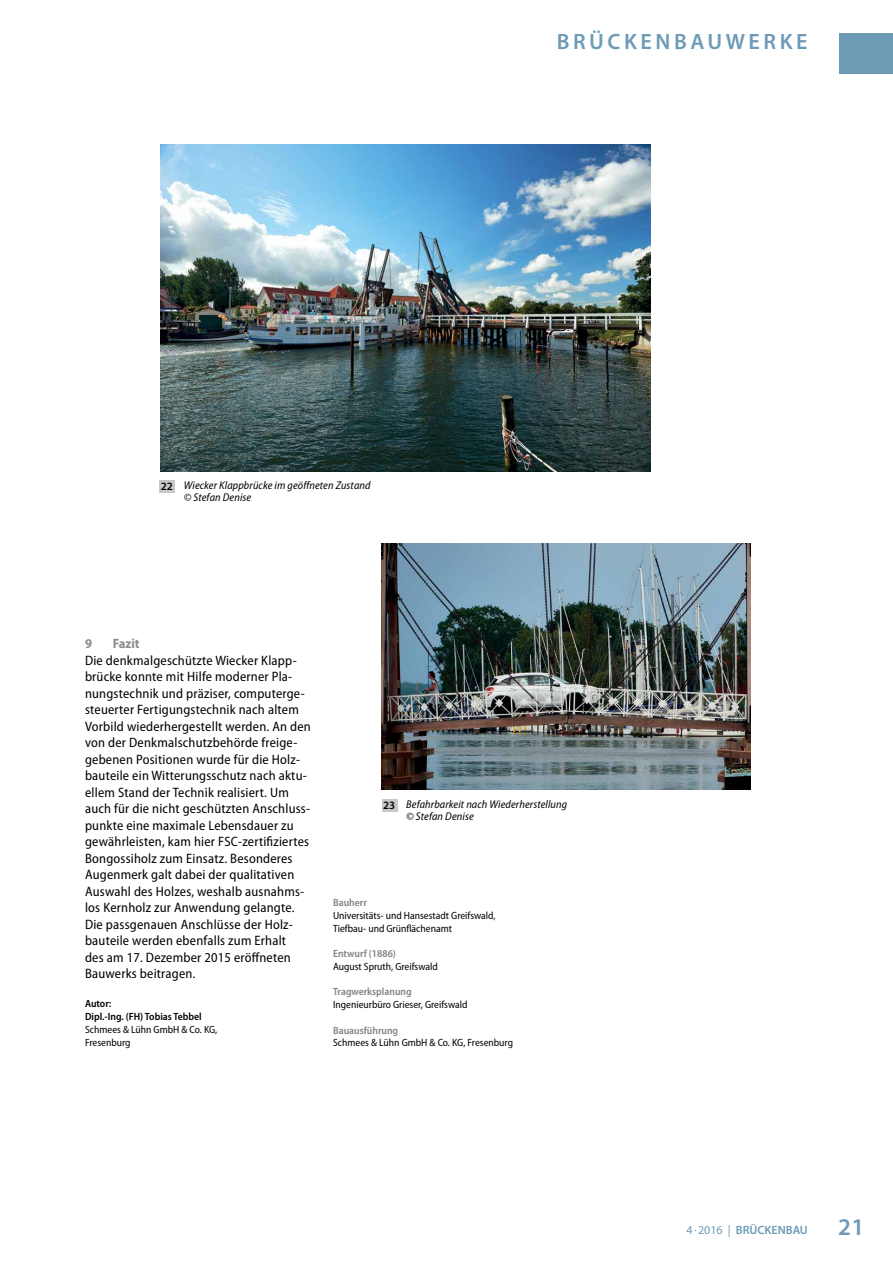
<style>
.page{position:relative;width:893px;height:1263px;background:#fff}
.page>*{position:absolute;margin:0;border:0;box-sizing:border-box;transform-origin:0 0}
.t1{font:600 24px "Myriad Pro";color:#6d9bb6}
.t2{font:600 22.2px "Myriad Pro";letter-spacing:.16em;color:#6d9bb6}
.t3{font:semi-condensed 13.65px/16.5px "Myriad Pro";letter-spacing:.015em;color:#000}
.t4{font:700 semi-condensed 13.5px "Myriad Pro";color:#8a8c8e}
.t5{font:600 12px "Myriad Pro";color:#6d9bb6}
.t6{font:italic semi-condensed 11.25px/12px "Myriad Pro";letter-spacing:.01em;color:#000}
.t7{font:semi-condensed 10.5px/12.8px "Myriad Pro";color:#000}
.t8{font:600 semi-condensed 10.5px "Myriad Pro";color:#808285}
.t9{font:600 semi-condensed 10.5px/12.8px "Myriad Pro";color:#000}
.s1{font-weight:600;font-style:normal;font-stretch:normal}
.s2{font-weight:400}
</style>
<div class="page">
<div style="left:839px;top:33px;width:54px;height:40px;background:#6d9bb6"></div>
<div style="left:382px;top:799px;width:15px;height:12px;background:#c7c8ca"></div>
<div style="left:160px;top:480px;width:15px;height:12px;background:#c7c8ca"></div>
<img style="left:160px;top:144px;width:491px;height:328px">
<img style="left:382px;top:544px;width:368px;height:246px">
<p class="t6" style="left:184px;top:479px;width:188px;text-indent:-23px"><span class="s1">22</span> Wiecker Klappbrücke im geöffneten Zustand © Stefan Denise</p>
<h2 class="t2" style="left:557px;top:29px;width:252px">BRÜCKENBAUWERKE</h2>
<p class="t4" style="left:85px;top:636px;width:8px">9</p>
<p class="t4" style="left:113px;top:636px;width:28px">Fazit</p>
<p class="t3" style="left:85px;top:652px;width:227px">Die denkmalgeschützte Wiecker Klapp&shy;brücke konnte mit Hilfe moderner Pla&shy;nungstechnik und präziser, computerge&shy;steuerter Fertigungstechnik nach altem Vorbild wiederhergestellt werden. An den von der Denkmalschutzbehörde freige&shy;gebenen Positionen wurde für die Holz&shy;bauteile ein Witterungsschutz nach aktu&shy;ellem Stand der Technik realisiert. Um auch für die nicht geschützten Anschluss&shy;punkte eine maximale Lebensdauer zu gewährleisten, kam hier FSC-zertifiziertes Bongossiholz zum Einsatz. Besonderes Augenmerk galt dabei der qualitativen Auswahl des Holzes, weshalb ausnahms&shy;los Kernholz zur Anwendung gelangte.<br>Die passgenauen Anschlüsse der Holz&shy;bauteile werden ebenfalls zum Erhalt<br>des am 17. Dezember 2015 eröffneten Bauwerks beitragen.</p>
<p class="t9" style="left:85px;top:998px;width:118px">Autor:<br>Dipl.-Ing. (FH) Tobias Tebbel</p>
<p class="t7" style="left:85px;top:1023px;width:134px">Schmees &amp; Lühn GmbH &amp; Co. KG,<br>Fresenburg</p>
<p class="t6" style="left:406px;top:798px;width:162px;text-indent:-23px"><span class="s1">23</span> Befahrbarkeit nach Wiederherstellung © Stefan Denise</p>
<p class="t8" style="left:333px;top:897px;width:35px">Bauherr</p>
<p class="t7" style="left:333px;top:909px;width:164px">Universitäts- und Hansestadt Greifswald,<br>Tiefbau- und Grünflächenamt</p>
<p class="t8" style="left:333px;top:948px;width:64px">Entwurf (1886)</p>
<p class="t7" style="left:333px;top:960px;width:106px">August Spruth, Greifswald</p>
<p class="t8" style="left:333px;top:986px;width:80px">Tragwerksplanung</p>
<p class="t7" style="left:333px;top:998px;width:136px">Ingenieurbüro Grieser, Greifswald</p>
<p class="t8" style="left:333px;top:1024px;width:67px">Bauausführung</p>
<p class="t7" style="left:333px;top:1037px;width:181px">Schmees &amp; Lühn GmbH &amp; Co. KG, Fresenburg</p>
<p class="t5" style="left:686px;top:1223px;width:123px"><span class="s2">4</span><sup>.</sup><span class="s2">2016 |</span> BRÜCKENBAU</p>
<h1 class="t1" style="left:838px;top:1214px;width:27px">21</h1>
</div>
